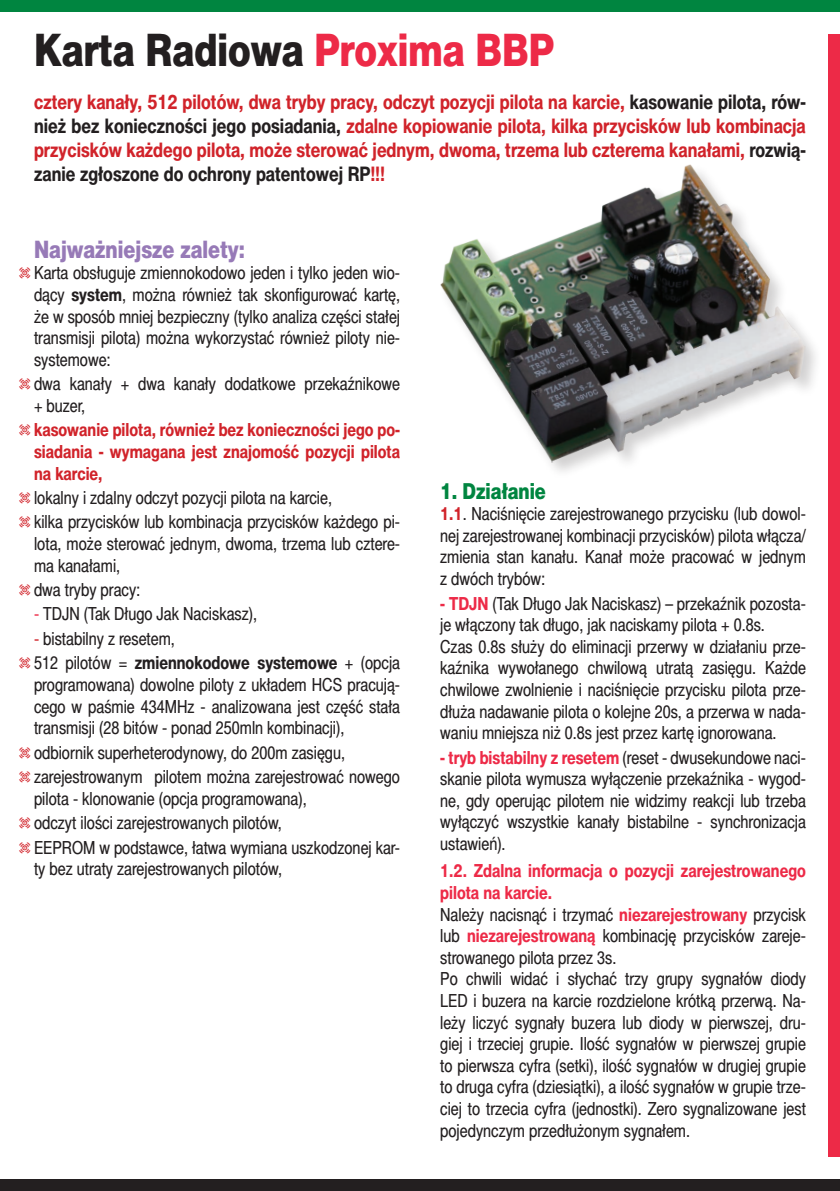
<style>
.page{position:relative;width:840px;height:1191px;background:#fff}
.page>*{position:absolute;margin:0;border:0;box-sizing:border-box;transform-origin:0 0}
.t1{font:44.8px "Switzer Cnd EFN Heavy";color:#231f20}
.t2{font:24px "Switzer Cnd EFN Heavy";color:#977ab7}
.t3{font:22px "Switzer Cnd EFN Heavy";color:#008540}
.t4{font:700 20px/24px "Switzer Cnd EFN";color:#d1232a;text-align:justify}
.t5{font:18px/21.6px "Switzer Cnd EFN";color:#231f20;text-align:justify}
.t6{font:700 18px/21.6px "Switzer Cnd EFN";color:#d1232a;text-align:justify}
.t7{font:700 18px/21.6px "Switzer Cnd EFN";color:#ed2a47}
.s1{color:#ed2a47}
.s2{color:#231f20}
.s3{font-family:"Dingbests";color:#d1232a}
.s4{font-weight:700}
.s5{font-family:"Dingbests";font-weight:400}
.s6{color:#d1232a}
.s7{font-weight:700;color:#d1232a}
.s8{font-weight:700;color:#ed2a47}
</style>
<div class="page">
<div style="left:0;top:0;width:839px;height:11px;background:#008540"></div>
<div style="left:0;top:1179px;width:839px;height:12px;background:#231f20"></div>
<div style="left:828px;top:34px;width:11px;height:1123px;background:#ed2a47"></div>
<img style="left:440px;top:164px;width:372px;height:308px">
<p class="t1" style="left:34px;top:24px;width:521px">Karta Radiowa <span class="s1">Proxima BBP</span></p>
<p class="t4" style="left:34px;top:90px;width:772px">cztery kanały, 512 pilotów, dwa tryby pracy, odczyt pozycji pilota na karcie, <span class="s2">kasowanie pilota, rów&shy;nież bez konieczności jego posiadania,</span> zdalne kopiowanie pilota, kilka przycisków lub kombinacja przycisków każdego pilota, może sterować jednym, dwoma, trzema lub czterema kanałami, <span class="s2">rozwią&shy;zanie zgłoszone do ochrony patentowej RP</span>!!!</p>
<p class="t2" style="left:34px;top:235px;width:212px">Najważniejsze zalety:</p>
<p class="t5" style="left:34px;top:262px;width:367px;text-indent:-17px"><span class="s3">t</span>Karta obsługuje zmiennokodowo jeden i tylko jeden wio&shy;dący <span class="s4">system</span>, można również tak skonfigurować kartę, że w sposób mniej bezpieczny (tylko analiza części stałej transmisji pilota) można wykorzystać również piloty nie&shy;systemowe:</p>
<p class="t5" style="left:34px;top:373px;width:367px;text-indent:-17px"><span class="s3">t</span>dwa kanały + dwa kanały dodatkowe przekaźnikowe + buzer,</p>
<p class="t6" style="left:34px;top:419px;width:367px;text-indent:-17px"><span class="s5">t</span>kasowanie pilota, również bez konieczności jego po&shy;siadania - wymagana jest znajomość pozycji pilota na karcie,</p>
<p class="t5" style="left:17px;top:486px;width:316px"><span class="s3">t</span>lokalny i zdalny odczyt pozycji pilota na karcie,</p>
<p class="t5" style="left:34px;top:511px;width:367px;text-indent:-17px"><span class="s3">t</span>kilka przycisków lub kombinacja przycisków każdego pi&shy;lota, może sterować jednym, dwoma, trzema lub cztere&shy;ma kanałami,</p>
<p class="t5" style="left:17px;top:579px;width:125px"><span class="s3">t</span>dwa tryby pracy:</p>
<p class="t5" style="left:34px;top:603px;width:224px"><span class="s1">-</span> TDJN (Tak Długo Jak Naciskasz),</p>
<p class="t5" style="left:34px;top:627px;width:142px"><span class="s6">-</span> bistabilny z resetem,</p>
<p class="t5" style="left:34px;top:652px;width:367px;text-indent:-17px"><span class="s3">t</span>512 pilotów = <span class="s4">zmiennokodowe systemowe</span> + (opcja programowana) dowolne piloty z układem HCS pracują&shy;cego w paśmie 434MHz - analizowana jest część stała transmisji (28 bitów - ponad 250mln kombinacji),</p>
<p class="t5" style="left:17px;top:741px;width:329px"><span class="s3">t</span>odbiornik superheterodynowy, do 200m zasięgu,</p>
<p class="t5" style="left:34px;top:765px;width:367px;text-indent:-17px"><span class="s3">t</span>zarejestrowanym pilotem można zarejestrować nowego pilota - klonowanie (opcja programowana),</p>
<p class="t5" style="left:17px;top:812px;width:266px"><span class="s3">t</span>odczyt ilości zarejestrowanych pilotów,</p>
<p class="t5" style="left:34px;top:836px;width:367px;text-indent:-17px"><span class="s3">t</span>EEPROM w podstawce, łatwa wymiana uszkodzonej kar&shy;ty bez utraty zarejestrowanych pilotów,</p>
<p class="t3" style="left:440px;top:478px;width:107px">1. Działanie</p>
<p class="t5" style="left:440px;top:503px;width:367px"><span class="s7">1.1</span>. Naciśnięcie zarejestrowanego przycisku (lub dowol&shy;nej zarejestrowanej kombinacji przycisków) pilota włącza/ zmienia stan kanału. Kanał może pracować w jednym z dwóch trybów:</p>
<p class="t5" style="left:440px;top:592px;width:367px"><span class="s8">- TDJN</span> (Tak Długo Jak Naciskasz) – przekaźnik pozosta&shy;je włączony tak długo, jak naciskamy pilota + 0.8s.</p>
<p class="t5" style="left:440px;top:635px;width:367px">Czas 0.8s służy do eliminacji przerwy w działaniu prze&shy;kaźnika wywołanego chwilową utratą zasięgu. Każde chwilowe zwolnienie i naciśnięcie przycisku pilota prze&shy;dłuża nadawanie pilota o kolejne 20s, a przerwa w nada&shy;waniu mniejsza niż 0.8s jest przez kartę ignorowana.</p>
<p class="t5" style="left:440px;top:746px;width:367px"><span class="s8">- tryb bistabilny z resetem</span> (reset - dwusekundowe naci&shy;skanie pilota wymusza wyłączenie przekaźnika - wygod&shy;ne, gdy operując pilotem nie widzimy reakcji lub trzeba wyłączyć wszystkie kanały bistabilne - synchronizacja ustawień).</p>
<p class="t7" style="left:440px;top:860px;width:367px">1.2. Zdalna informacja o pozycji zarejestrowanego pilota na karcie.</p>
<p class="t5" style="left:440px;top:903px;width:367px">Należy nacisnąć i trzymać <span class="s8">niezarejestrowany</span> przycisk lub <span class="s8">niezarejestrowaną</span> kombinację przycisków zareje&shy;strowanego pilota przez 3s.</p>
<p class="t5" style="left:440px;top:968px;width:367px">Po chwili widać i słychać trzy grupy sygnałów diody LED i buzera na karcie rozdzielone krótką przerwą. Na&shy;leży liczyć sygnały buzera lub diody w pierwszej, dru&shy;giej i trzeciej grupie. Ilość sygnałów w pierwszej grupie to pierwsza cyfra (setki), ilość sygnałów w drugiej grupie to druga cyfra (dziesiątki), a ilość sygnałów w grupie trze&shy;ciej to trzecia cyfra (jednostki). Zero sygnalizowane jest pojedynczym przedłużonym sygnałem.</p>
</div>
